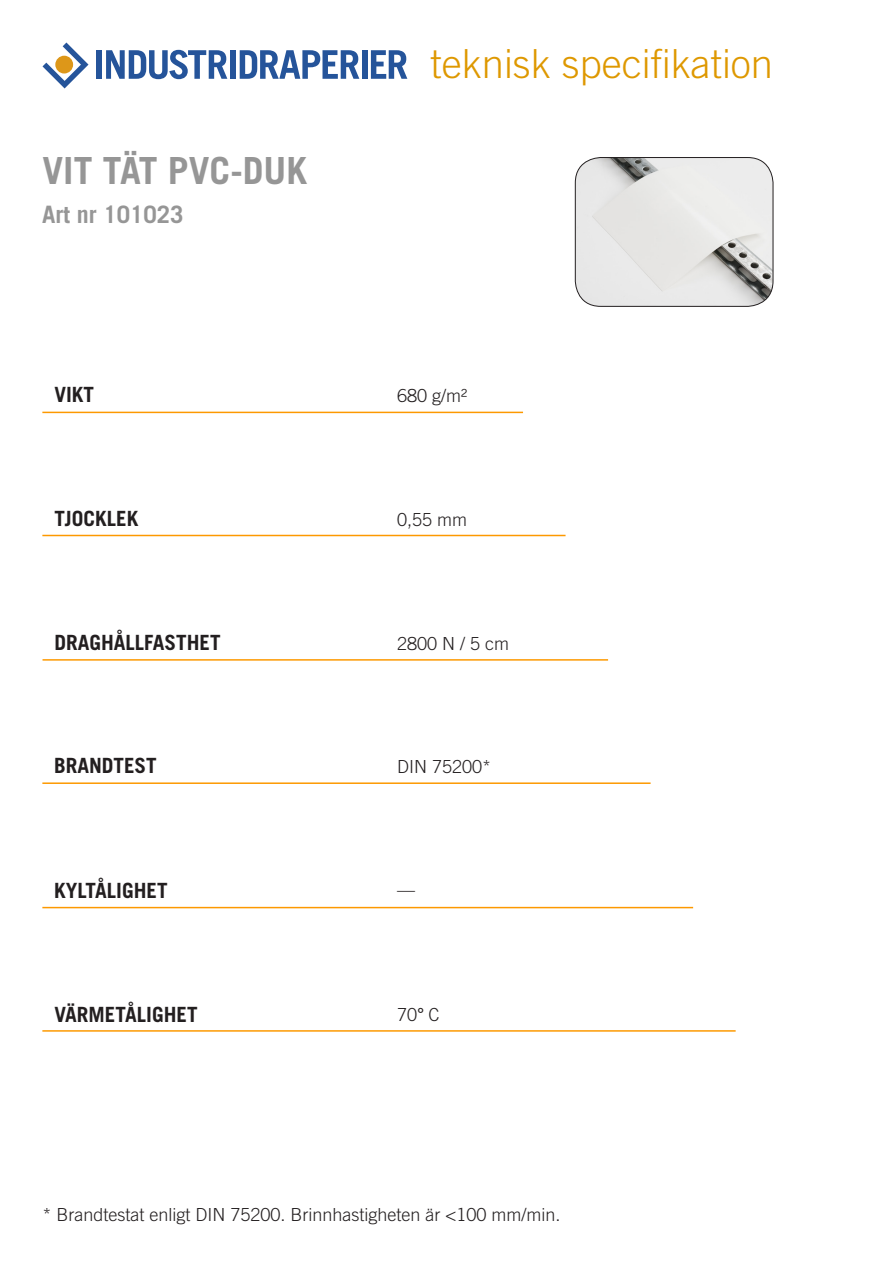
<style>
.page{position:relative;width:893px;height:1263px;background:#fff}
.page>*{position:absolute;margin:0;border:0;box-sizing:border-box;transform-origin:0 0}
.t1{font:300 40.05px "Trade Gothic LT Std";color:#de9800}
.Rubrik_1{font:700 37.35px "Trade Gothic LT Std";color:#969696}
.t2{font:700 24px "Trade Gothic LT Std";color:#969696}
.Tabellrubrik{font:700 21px "Trade Gothic LT Std";color:#231f20}
.Brödtext{font:300 18px "Trade Gothic LT Std";color:#231f20}
.s1{font-family:"Trade Gothic LT Std Bd Cn 20";font-weight:400}
</style>
<div class="page">
<div style="left:96px;top:50px;width:5px;height:29px;background:#25549a"></div>
<svg style="left:106px;top:50px;width:121px;height:29px"></svg>
<div style="left:230px;top:50px;width:6px;height:29px;background:#25549a"></div>
<svg style="left:240px;top:50px;width:119px;height:29px"></svg>
<div style="left:362px;top:50px;width:5px;height:29px;background:#25549a"></div>
<svg style="left:371px;top:50px;width:36px;height:29px"></svg>
<svg style="left:43px;top:43px;width:45px;height:45px"></svg>
<hr style="left:42px;top:412px;width:481px;height:1px;background:#fd9900">
<hr style="left:42px;top:535px;width:524px;height:1px;background:#fd9900">
<hr style="left:43px;top:659px;width:565px;height:2px;background:#fd9900">
<hr style="left:42px;top:782px;width:609px;height:2px;background:#fd9900">
<hr style="left:42px;top:907px;width:651px;height:1px;background:#fd9900">
<hr style="left:42px;top:1030px;width:694px;height:2px;background:#fd9900">
<img style="left:575px;top:158px;width:198px;height:148px">
<div style="left:575px;top:157px;width:198px;height:150px;border:1px solid #231f20;border-radius:26px"></div>
<p class="Rubrik_1" style="left:43px;top:148px;width:266px">VIT TÄT PVC-DUK</p>
<p class="t2" style="left:42px;top:200px;width:143px">Art nr 101023</p>
<p class="Tabellrubrik" style="left:54px;top:382px;width:41px">VIKT</p>
<p class="Tabellrubrik" style="left:54px;top:506px;width:86px">TJOCKLEK</p>
<p class="Tabellrubrik" style="left:54px;top:629px;width:168px">DRAGHÅLLFASTHET</p>
<p class="Tabellrubrik" style="left:54px;top:753px;width:104px">BRANDTEST</p>
<p class="Tabellrubrik" style="left:54px;top:877px;width:115px">KYLTÅLIGHET</p>
<p class="Tabellrubrik" style="left:54px;top:1001px;width:145px">VÄRMETÅLIGHET</p>
<p class="t1" style="left:431px;top:40px;width:344px">teknisk specifikation</p>
<p class="Brödtext" style="left:397px;top:385px;width:72px">680 g/m²</p>
<p class="Brödtext" style="left:397px;top:509px;width:72px">0,55 mm</p>
<p class="Brödtext" style="left:397px;top:633px;width:114px">2800 N / 5 cm</p>
<p class="Brödtext" style="left:397px;top:756px;width:96px">DIN 75200*</p>
<p class="Brödtext" style="left:397px;top:879px;width:19px">—</p>
<p class="Brödtext" style="left:397px;top:1004px;width:44px">70<span class="s1">°</span> C</p>
<p class="Brödtext" style="left:42px;top:1203px;width:519px">* Brandtestat enligt DIN 75200. Brinnhastigheten är &lt;100 mm/min.</p>
</div>
